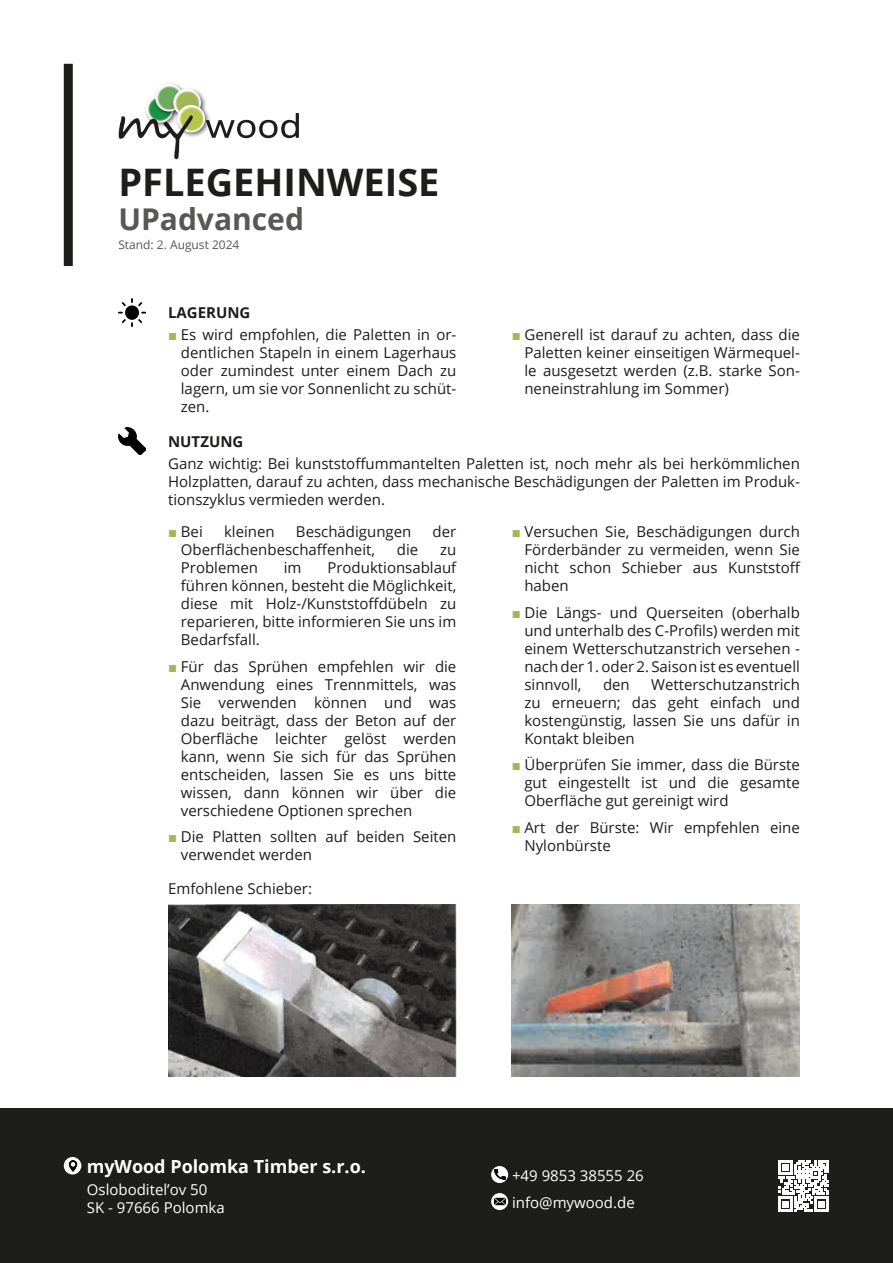
<style>
.page{position:relative;width:893px;height:1263px;background:#fff}
.page>*{position:absolute;margin:0;border:0;box-sizing:border-box;transform-origin:0 0}
.t1{font:700 37.95px "Open Sans";color:#1d1d1b}
.t2{font:700 30px "Open Sans";color:#575756}
.t3{font:700 18px "Open Sans";color:#fff}
.t4{font:15px/18px "Open Sans";color:#1d1d1b;text-align:justify}
.t5{font:15px/18px "Open Sans";color:#fff}
.t6{font:700 15px "Open Sans";color:#1d1d1b}
.t7{font:12px "Open Sans";color:#575756}
.s1{font-family:"Arial";color:#a1b855}
</style>
<div class="page">
<div style="left:64px;top:64px;width:9px;height:202px;background:#1d1d1b"></div>
<div style="left:0;top:1108px;width:893px;height:155px;background:#1d1d1b"></div>
<svg style="left:491px;top:1166px;width:17px;height:17px"></svg>
<svg style="left:494px;top:1169px;width:11px;height:11px"></svg>
<svg style="left:491px;top:1193px;width:17px;height:17px"></svg>
<svg style="left:494px;top:1196px;width:11px;height:11px"></svg>
<svg style="left:778px;top:1160px;width:51px;height:51px"></svg>
<div style="left:64px;top:1157px;width:17px;height:17px;background:#fff;border-radius:50%"></div>
<svg style="left:68px;top:1160px;width:10px;height:11px"></svg>
<svg style="left:212px;top:113px;width:87px;height:25px"></svg>
<svg style="left:147px;top:96px;width:25px;height:25px"></svg>
<img style="left:152px;top:83px;width:26px;height:32px">
<div style="left:155px;top:84px;width:28px;height:27px;background:#fff;border-radius:50%"></div>
<svg style="left:157px;top:85px;width:25px;height:25px"></svg>
<img style="left:170px;top:85px;width:36px;height:30px">
<svg style="left:173px;top:89px;width:28px;height:27px"></svg>
<svg style="left:175px;top:90px;width:25px;height:25px"></svg>
<img style="left:174px;top:101px;width:38px;height:37px">
<svg style="left:177px;top:105px;width:28px;height:27px"></svg>
<svg style="left:179px;top:106px;width:25px;height:25px"></svg>
<svg style="left:118px;top:115px;width:75px;height:44px"></svg>
<img style="left:118px;top:299px;width:28px;height:27px">
<img style="left:168px;top:904px;width:288px;height:173px">
<img style="left:512px;top:904px;width:288px;height:173px">
<img style="left:118px;top:427px;width:28px;height:28px">
<p class="t1" style="left:118px;top:156px;width:323px">PFLEGEHINWEISE</p>
<h2 class="t2" style="left:118px;top:198px;width:187px">UPadvanced</h2>
<p class="t7" style="left:118px;top:236px;width:123px">Stand: 2. August 2024</p>
<p class="t6" style="left:168px;top:302px;width:84px">LAGERUNG</p>
<p class="t4" style="left:181px;top:325px;width:277px;text-indent:-13px"><span class="s1">■</span> Es wird empfohlen, die Paletten in or&shy;dentlichen Stapeln in einem Lagerhaus oder zumindest unter einem Dach zu lagern, um sie vor Sonnenlicht zu schüt&shy;zen.</p>
<p class="t4" style="left:524px;top:325px;width:277px;text-indent:-13px"><span class="s1">■</span> Generell ist darauf zu achten, dass die Paletten keiner einseitigen Wärmequel&shy;le ausgesetzt werden (z.B. starke Son&shy;neneinstrahlung im Sommer)</p>
<p class="t6" style="left:168px;top:430px;width:77px">NUTZUNG</p>
<p class="t4" style="left:168px;top:454px;width:633px">Ganz wichtig: Bei kunststoffummantelten Paletten ist, noch mehr als bei herkömmlichen Holzplatten, darauf zu achten, dass mechanische Beschädigungen der Paletten im Produk&shy;tionszyklus vermieden werden.</p>
<p class="t4" style="left:168px;top:522px;width:36px"><span class="s1">■</span> Bei</p>
<p class="t4" style="left:224px;top:522px;width:52px">kleinen</p>
<p class="t4" style="left:296px;top:522px;width:117px">Beschädigungen</p>
<p class="t4" style="left:433px;top:522px;width:25px">der</p>
<p class="t4" style="left:181px;top:540px;width:196px">Oberflächenbeschaffenheit,</p>
<p class="t4" style="left:397px;top:540px;width:23px">die</p>
<p class="t4" style="left:440px;top:540px;width:18px">zu</p>
<p class="t4" style="left:181px;top:558px;width:79px">Problemen</p>
<p class="t4" style="left:284px;top:558px;width:19px">im</p>
<p class="t4" style="left:181px;top:558px;width:277px;text-indent:147px">Produktionsablauf führen können, besteht die Möglichkeit, diese mit Holz-/Kunststoffdübeln zu reparieren, bitte informieren Sie uns im Bedarfsfall.</p>
<p class="t4" style="left:181px;top:657px;width:277px;text-indent:-13px"><span class="s1">■</span> Für das Sprühen empfehlen wir die Anwendung eines Trennmittels, was Sie verwenden können und was dazu beiträgt, dass der Beton auf der Oberfläche leichter gelöst werden kann, wenn Sie sich für das Sprühen entscheiden, lassen Sie es uns bitte wissen, dann können wir über die verschiedene Optionen sprechen</p>
<p class="t4" style="left:181px;top:827px;width:277px;text-indent:-13px"><span class="s1">■</span> Die Platten sollten auf beiden Seiten verwendet werden</p>
<p class="t4" style="left:168px;top:879px;width:145px">Emfohlene Schieber:</p>
<p class="t4" style="left:524px;top:522px;width:278px;text-indent:-13px"><span class="s1">■</span> Versuchen Sie, Beschädigungen durch Förderbänder zu vermeiden, wenn Sie nicht schon Schieber aus Kunststoff haben</p>
<p class="t4" style="left:524px;top:603px;width:277px;text-indent:-13px"><span class="s1">■</span> Die Längs- und Querseiten (oberhalb und unterhalb des C-Profils) werden mit einem Wetterschutzanstrich versehen - nach der 1. oder 2. Saison ist es eventuell sinnvoll,</p>
<p class="t4" style="left:524px;top:675px;width:277px;text-indent:127px">Wetterschutzanstrich zu erneuern; das geht einfach und kostengünstig, lassen Sie uns dafür in Kontakt bleiben</p>
<p class="t4" style="left:524px;top:755px;width:277px;text-indent:-13px"><span class="s1">■</span> Überprüfen Sie immer, dass die Bürste gut eingestellt ist und die gesamte Oberfläche gut gereinigt wird</p>
<p class="t4" style="left:524px;top:818px;width:277px;text-indent:-13px"><span class="s1">■</span> Art der Bürste: Wir empfehlen eine<br>Nylonbürste</p>
<p class="t4" style="left:603px;top:675px;width:28px">den</p>
<p class="t3" style="left:87px;top:1153px;width:281px">myWood Polomka Timber s.r.o.</p>
<p class="t5" style="left:87px;top:1180px;width:139px">Osloboditel’ov 50<br>SK - 97666 Polomka</p>
<p class="t5" style="left:512px;top:1161px;width:133px;line-height:27px">+49 9853 38555 26 info@mywood.de</p>
</div>
